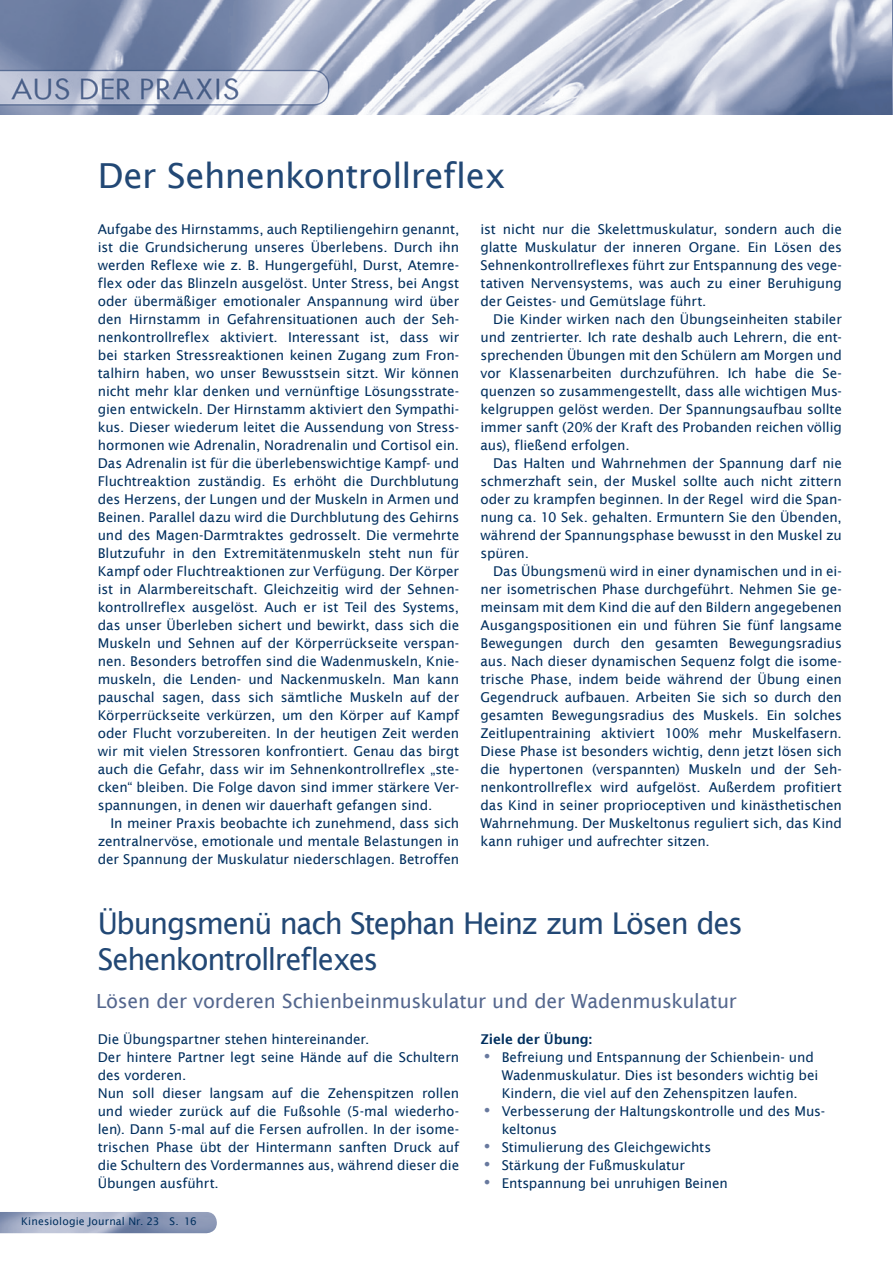
<style>
.page{position:relative;width:893px;height:1263px;background:#fff}
.page>*{position:absolute;margin:0;border:0;box-sizing:border-box;transform-origin:0 0}
.t1{font:34.5px "Lucida Sans";letter-spacing:-.015em;color:#224875}
.t2{font:30px/36px "Lucida Sans";letter-spacing:-.045em;color:#224875}
.t3{font:19.5px "Lucida Sans";letter-spacing:-.015em;color:#54678e}
.t4{font:13.5px/18px "Lucida Sans";letter-spacing:-.005em;color:#002f5e;text-align:justify}
.t5{font:600 13.5px "Lucida Sans";letter-spacing:-.01em;color:#002f5e}
.t6{font:10.5px "Lucida Sans";letter-spacing:.015em;color:#002f5e}
.s1{font-weight:600;font-size:21px;color:#68799e}
</style>
<div class="page">
<img style="left:0;top:0;width:893px;height:115px">
<img style="left:0;top:1212px;width:217px;height:21px">
<h1 class="t1" style="left:98px;top:156px;width:410px">Der Sehnenkontrollreflex</h1>
<p class="t4" style="left:98px;top:220px;width:363px">Aufgabe des Hirnstamms, auch Reptiliengehirn genannt, ist die Grundsicherung unseres Überlebens. Durch ihn werden Reflexe wie z. B. Hungergefühl, Durst, Atemre&shy;flex oder das Blinzeln ausgelöst. Unter Stress, bei Angst oder übermäßiger emotionaler Anspannung wird über den Hirnstamm in Gefahrensituationen auch der Seh&shy;nenkontrollreflex aktiviert. Interessant ist, dass wir bei starken Stressreaktionen keinen Zugang zum Fron&shy;talhirn haben, wo unser Bewusstsein sitzt. Wir können nicht mehr klar denken und vernünftige Lösungsstrate&shy;gien entwickeln. Der Hirnstamm aktiviert den Sympathi&shy;kus. Dieser wiederum leitet die Aussendung von Stress&shy;hormonen wie Adrenalin, Noradrenalin und Cortisol ein.<br>Das Adrenalin ist für die überlebenswichtige Kampf- und Fluchtreaktion zuständig. Es erhöht die Durchblutung des Herzens, der Lungen und der Muskeln in Armen und Beinen. Parallel dazu wird die Durchblutung des Gehirns und des Magen-Darmtraktes gedrosselt. Die vermehrte Blutzufuhr in den Extremitätenmuskeln steht nun für Kampf oder Fluchtreaktionen zur Verfügung. Der Körper ist in Alarmbereitschaft. Gleichzeitig wird der Sehnen&shy;kontrollreflex ausgelöst. Auch er ist Teil des Systems, das unser Überleben sichert und bewirkt, dass sich die Muskeln und Sehnen auf der Körperrückseite verspan&shy;nen. Besonders betroffen sind die Wadenmuskeln, Knie&shy;muskeln, die Lenden- und Nackenmuskeln. Man kann pauschal sagen, dass sich sämtliche Muskeln auf der Körperrückseite verkürzen, um den Körper auf Kampf oder Flucht vorzubereiten. In der heutigen Zeit werden wir mit vielen Stressoren konfrontiert. Genau das birgt auch die Gefahr, dass wir im Sehnenkontrollreflex „ste&shy;cken“ bleiben. Die Folge davon sind immer stärkere Ver&shy;spannungen, in denen wir dauerhaft gefangen sind.</p>
<p class="t4" style="left:98px;top:814px;width:363px;text-indent:13px">In meiner Praxis beobachte ich zunehmend, dass sich zentralnervöse, emotionale und mentale Belastungen in der Spannung der Muskulatur niederschlagen. Betroffen</p>
<p class="t4" style="left:480px;top:220px;width:363px">ist nicht nur die Skelettmuskulatur, sondern auch die glatte Muskulatur der inneren Organe. Ein Lösen des Sehnenkontrollreflexes führt zur Entspannung des vege&shy;tativen Nervensystems, was auch zu einer Beruhigung der Geistes- und Gemütslage führt.</p>
<p class="t4" style="left:480px;top:310px;width:363px;text-indent:13px">Die Kinder wirken nach den Übungseinheiten stabiler und zentrierter. Ich rate deshalb auch Lehrern, die ent&shy;sprechenden Übungen mit den Schülern am Morgen und vor Klassenarbeiten durchzuführen. Ich habe die Se&shy;quenzen so zusammengestellt, dass alle wichtigen Mus&shy;kelgruppen gelöst werden. Der Spannungsaufbau sollte immer sanft (20% der Kraft des Probanden reichen völlig aus), fließend erfolgen.</p>
<p class="t4" style="left:480px;top:454px;width:363px;text-indent:13px">Das Halten und Wahrnehmen der Spannung darf nie schmerzhaft sein, der Muskel sollte auch nicht zittern oder zu krampfen beginnen. In der Regel wird die Span&shy;nung ca. 10 Sek. gehalten. Ermuntern Sie den Übenden, während der Spannungsphase bewusst in den Muskel zu spüren.</p>
<p class="t4" style="left:480px;top:562px;width:363px;text-indent:13px">Das Übungsmenü wird in einer dynamischen und in ei&shy;ner isometrischen Phase durchgeführt. Nehmen Sie ge&shy;meinsam mit dem Kind die auf den Bildern angegebenen Ausgangspositionen ein und führen Sie fünf langsame Bewegungen durch den gesamten Bewegungsradius aus. Nach dieser dynamischen Sequenz folgt die isome&shy;trische Phase, indem beide während der Übung einen Gegendruck aufbauen. Arbeiten Sie sich so durch den gesamten Bewegungsradius des Muskels. Ein solches Zeitlupentraining aktiviert 100% mehr Muskelfasern.<br>Diese Phase ist besonders wichtig, denn jetzt lösen sich die hypertonen (verspannten) Muskeln und der Seh&shy;nenkontrollreflex wird aufgelöst. Außerdem profitiert das Kind in seiner proprioceptiven und kinästhetischen Wahrnehmung. Der Muskeltonus reguliert sich, das Kind kann ruhiger und aufrechter sitzen.</p>
<h2 class="t2" style="left:98px;top:905px;width:647px">Übungsmenü nach Stephan Heinz zum Lösen des<br>Sehenkontrollreflexes</h2>
<h3 class="t3" style="left:96px;top:990px;width:642px">Lösen der vorderen Schienbeinmuskulatur und der Wadenmuskulatur</h3>
<p class="t4" style="left:98px;top:1030px;width:363px;text-align:left">Die Übungspartner stehen hintereinander.<br>Der hintere Partner legt seine Hände auf die Schultern des vorderen.<br>Nun soll dieser langsam auf die Zehenspitzen rollen und wieder zurück auf die Fußsohle (5-mal wiederho&shy;len). Dann 5-mal auf die Fersen aufrollen. In der isome&shy;trischen Phase übt der Hintermann sanften Druck auf die Schultern des Vordermannes aus, während dieser die Übungen ausführt.</p>
<p class="t5" style="left:480px;top:1031px;width:113px">Ziele der Übung:</p>
<p class="t4" style="left:502px;top:1048px;width:318px;text-align:left;text-indent:-21px"><span class="s1">•</span> Befreiung und Entspannung der Schienbein- und<br>Wadenmuskulatur. Dies ist besonders wichtig bei<br>Kindern, die viel auf den Zehenspitzen laufen.</p>
<p class="t4" style="left:502px;top:1102px;width:325px;text-indent:-21px"><span class="s1">•</span> Verbesserung der Haltungskontrolle und des Mus&shy;keltonus</p>
<p class="t4" style="left:480px;top:1138px;width:232px"><span class="s1">•</span> Stimulierung des Gleichgewichts</p>
<p class="t4" style="left:480px;top:1156px;width:206px"><span class="s1">•</span> Stärkung der Fußmuskulatur</p>
<p class="t4" style="left:480px;top:1174px;width:249px"><span class="s1">•</span> Entspannung bei unruhigen Beinen</p>
<p class="t6" style="left:21px;top:1215px;width:177px">Kinesiologie Journal Nr. 23 S. 16</p>
</div>
